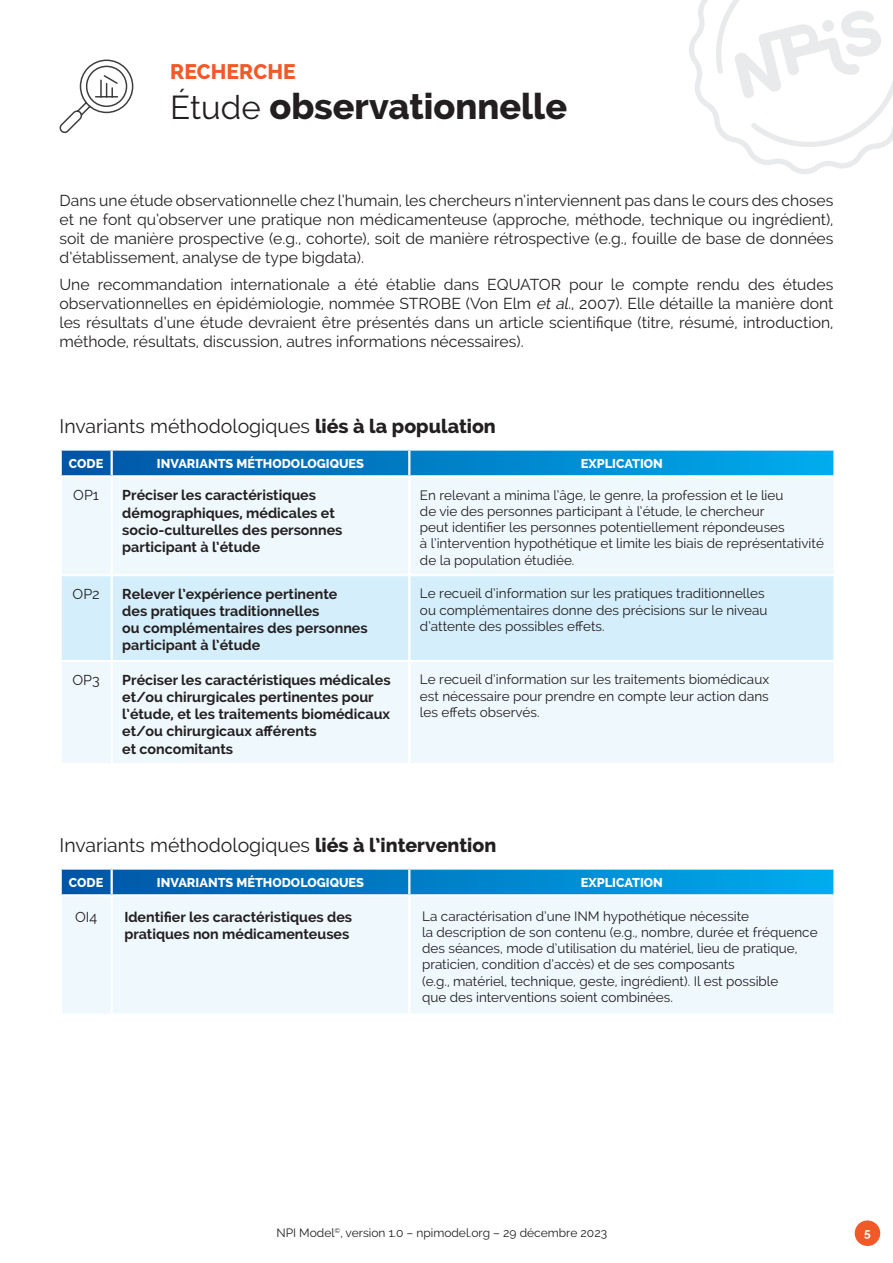
<style>
.page{position:relative;width:893px;height:1263px;background:#fff}
.page>*{position:absolute;margin:0;border:0;box-sizing:border-box;transform-origin:0 0}
.t1{font:800 36px "Raleway";color:#231f20}
.t2{font:800 21px "Raleway";color:#f15929}
.t3{font:19.5px "Raleway";color:#231f20}
.t4{font:15.75px/18.9px "Raleway";color:#231f20;text-align:justify}
.t5{font:700 14.25px/17.1px "Raleway";color:#231f20}
.t6{font:14.25px "Raleway";color:#231f20}
.t7{font:13.5px/16.2px "Raleway";color:#231f20}
.t8{font:800 12.75px "Raleway";color:#fff}
.t9{font:12px "Raleway";color:#231f20}
.t10{font:700 12px "Raleway";color:#fff}
.s1{font-weight:400;font-size:33px}
.s2{font-style:italic}
.s3{font-weight:800}
</style>
<div class="page">
<svg style="left:689px;top:0;width:204px;height:174px"></svg>
<div style="left:855px;top:1220px;width:25px;height:26px;background:#f15929;border-radius:50%"></div>
<svg style="left:59px;top:59px;width:75px;height:74px"></svg>
<svg style="left:62px;top:451px;width:771px;height:24px;background:#0080c8"></svg>
<div style="left:62px;top:478px;width:771px;height:285px;background:#eef8fd"></div>
<div style="left:62px;top:576px;width:771px;height:84px;background:#d4effb"></div>
<hr style="left:111px;top:451px;width:2px;height:24px;background:#fff">
<hr style="left:408px;top:451px;width:2px;height:24px;background:#fff">
<hr style="left:111px;top:477px;width:2px;height:97px;background:#fff">
<hr style="left:408px;top:477px;width:2px;height:97px;background:#fff">
<hr style="left:60px;top:574px;width:52px;height:2px;background:#fff">
<hr style="left:112px;top:574px;width:297px;height:2px;background:#fff">
<hr style="left:111px;top:576px;width:2px;height:84px;background:#fff">
<hr style="left:409px;top:574px;width:427px;height:2px;background:#fff">
<hr style="left:408px;top:576px;width:2px;height:84px;background:#fff">
<hr style="left:60px;top:660px;width:52px;height:2px;background:#fff">
<hr style="left:112px;top:660px;width:297px;height:2px;background:#fff">
<hr style="left:111px;top:662px;width:2px;height:101px;background:#fff">
<hr style="left:409px;top:660px;width:427px;height:2px;background:#fff">
<hr style="left:408px;top:662px;width:2px;height:101px;background:#fff">
<svg style="left:62px;top:870px;width:771px;height:24px;background:#0080c8"></svg>
<div style="left:62px;top:897px;width:771px;height:116px;background:#eef8fd"></div>
<hr style="left:111px;top:870px;width:2px;height:24px;background:#fff">
<hr style="left:408px;top:870px;width:2px;height:24px;background:#fff">
<hr style="left:111px;top:896px;width:2px;height:117px;background:#fff">
<hr style="left:408px;top:896px;width:2px;height:117px;background:#fff">
<h2 class="t2" style="left:170px;top:60px;width:127px">RECHERCHE</h2>
<h1 class="t1" style="left:170px;top:86px;width:399px"><span class="s1">Étude</span> observationnelle</h1>
<p class="t4" style="left:60px;top:191px;width:775px">Dans une étude observationnelle chez l’humain, les chercheurs n’interviennent pas dans le cours des choses et ne font qu’observer une pratique non médicamenteuse (approche, méthode, technique ou ingrédient), soit de manière prospective (e.g., cohorte), soit de manière rétrospective (e.g., fouille de base de données d’établissement, analyse de type bigdata).</p>
<p class="t4" style="left:60px;top:275px;width:775px">Une recommandation internationale a été établie dans EQUATOR pour le compte rendu des études observationnelles en épidémiologie, nommée STROBE (Von Elm <span class="s2">et al.</span>, 2007). Elle détaille la manière dont les résultats d’une étude devraient être présentés dans un article scientifique (titre, résumé, introduction, méthode, résultats, discussion, autres informations nécessaires).</p>
<h3 class="t3" style="left:60px;top:414px;width:438px">Invariants méthodologiques <span class="s3">liés à la population</span></h3>
<p class="t8" style="left:69px;top:456px;width:36px">CODE</p>
<p class="t8" style="left:157px;top:456px;width:209px">INVARIANTS MÉTHODOLOGIQUES</p>
<p class="t8" style="left:581px;top:456px;width:84px">EXPLICATION</p>
<p class="t6" style="left:73px;top:487px;width:27px">OP1</p>
<p class="t5" style="left:122px;top:487px;width:222px">Préciser les caractéristiques démographiques, médicales et socio-culturelles des personnes participant à l’étude</p>
<p class="t7" style="left:420px;top:487px;width:405px">En relevant a minima l’âge, le genre, la profession et le lieu<br>de vie des personnes participant à l’étude, le chercheur<br>peut identifier les personnes potentiellement répondeuses<br>à l’intervention hypothétique et limite les biais de représentativité de la population étudiée.</p>
<p class="t6" style="left:73px;top:586px;width:29px">OP2</p>
<p class="t5" style="left:122px;top:586px;width:247px">Relever l’expérience pertinente<br>des pratiques traditionnelles<br>ou complémentaires des personnes participant à l’étude</p>
<p class="t7" style="left:420px;top:585px;width:349px">Le recueil d’information sur les pratiques traditionnelles ou complémentaires donne des précisions sur le niveau d’attente des possibles effets.</p>
<p class="t6" style="left:73px;top:672px;width:29px">OP3</p>
<p class="t5" style="left:122px;top:672px;width:270px">Préciser les caractéristiques médicales et/ou chirurgicales pertinentes pour l’étude, et les traitements biomédicaux et/ou chirurgicaux afférents<br>et concomitants</p>
<p class="t7" style="left:420px;top:671px;width:351px;text-align:justify">Le recueil d’information sur les traitements biomédicaux est nécessaire pour prendre en compte leur action dans les effets observés.</p>
<h3 class="t3" style="left:60px;top:833px;width:438px">Invariants méthodologiques <span class="s3">liés à l’intervention</span></h3>
<p class="t8" style="left:69px;top:875px;width:36px">CODE</p>
<p class="t8" style="left:157px;top:875px;width:209px">INVARIANTS MÉTHODOLOGIQUES</p>
<p class="t8" style="left:581px;top:875px;width:84px">EXPLICATION</p>
<p class="t6" style="left:75px;top:908px;width:24px">OI4</p>
<p class="t5" style="left:124px;top:908px;width:229px">Identifier les caractéristiques des pratiques non médicamenteuses</p>
<p class="t7" style="left:422px;top:908px;width:397px">La caractérisation d’une INM hypothétique nécessite<br>la description de son contenu (e.g., nombre, durée et fréquence des séances, mode d’utilisation du matériel, lieu de pratique, praticien, condition d’accès) et de ses composants<br>(e.g., matériel, technique, geste, ingrédient). Il est possible<br>que des interventions soient combinées.</p>
<p class="t9" style="left:276px;top:1225px;width:332px">NPI Model<sup>©</sup>, version 1.0 – npimodel.org – 29 décembre 2023</p>
<p class="t10" style="left:864px;top:1226px;width:8px">5</p>
</div>
